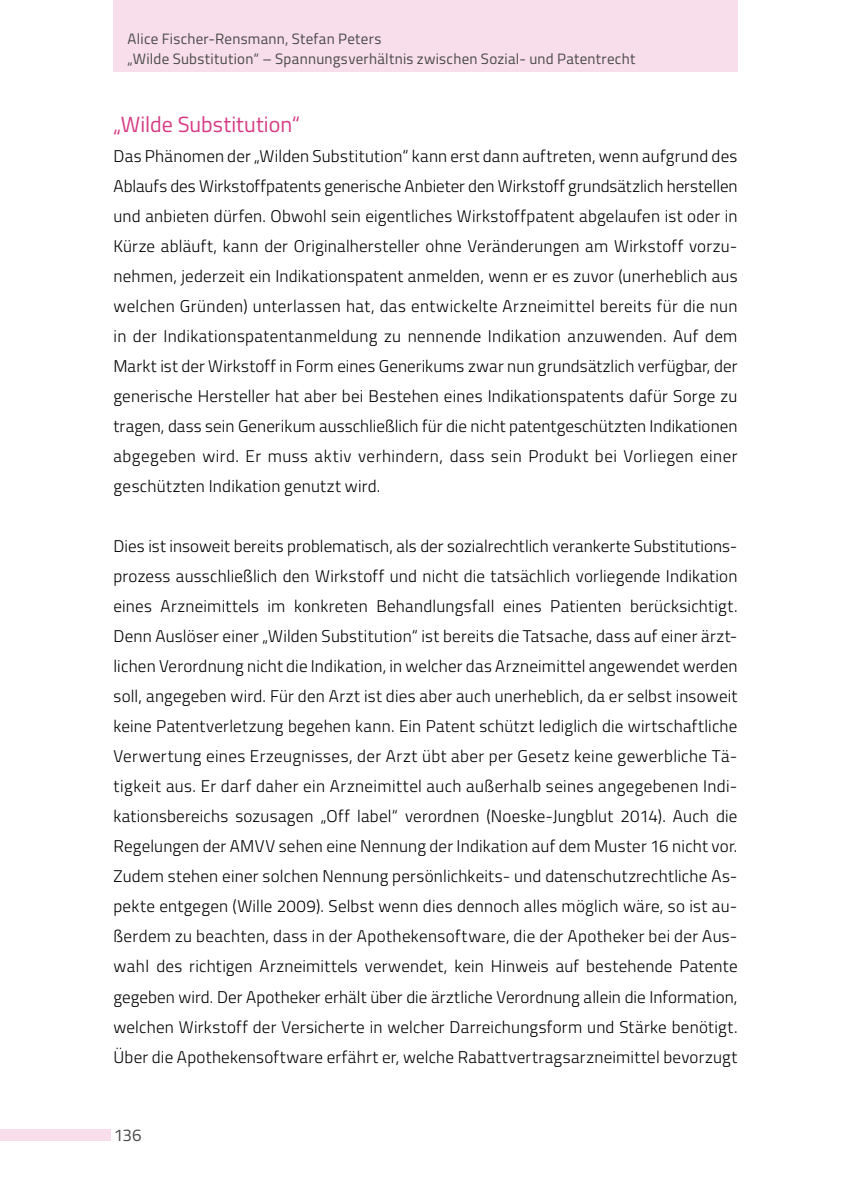
<style>
.page{position:relative;width:851px;height:1191px;background:#fff}
.page>*{position:absolute;margin:0;border:0;box-sizing:border-box;transform-origin:0 0}
.t1{font:22px "Titillium";letter-spacing:.005em;color:#d73b84}
.t2{font:300 17px/30px "Titillium";letter-spacing:.02em;color:#000;text-align:justify}
.t3{font:17px "Titillium";color:#4a4a49}
.t4{font:15px/20px "Titillium";letter-spacing:.015em;color:#4a4a49}
</style>
<div class="page">
<div style="left:113px;top:0;width:624px;height:71px;background:#f8deeb"></div>
<div style="left:0;top:1129px;width:111px;height:11px;background:#f8deeb"></div>
<p class="t4" style="left:128px;top:28px;width:509px">Alice Fischer-Rensmann, Stefan Peters<br>„Wilde Substitution“ – Spannungsverhältnis zwischen Sozial- und Patentrecht</p>
<p class="t1" style="left:113px;top:108px;width:188px">„Wilde Substitution“</p>
<p class="t2" style="left:113px;top:140px;width:625px">Das Phänomen der „Wilden Substitution“ kann erst dann auftreten, wenn aufgrund des Ablaufs des Wirkstoffpatents generische Anbieter den Wirkstoff grundsätzlich herstellen und anbieten dürfen. Obwohl sein eigentliches Wirkstoffpatent abgelaufen ist oder in Kürze abläuft, kann der Originalhersteller ohne Veränderungen am Wirkstoff vorzu&shy;nehmen, jederzeit ein Indikationspatent anmelden, wenn er es zuvor (unerheblich aus welchen Gründen) unterlassen hat, das entwickelte Arzneimittel bereits für die nun in der Indikationspatentanmeldung zu nennende Indikation anzuwenden. Auf dem Markt ist der Wirkstoff in Form eines Generikums zwar nun grundsätzlich verfügbar, der generische Hersteller hat aber bei Bestehen eines Indikationspatents dafür Sorge zu tragen, dass sein Generikum ausschließlich für die nicht patentgeschützten Indikationen abgegeben wird. Er muss aktiv verhindern, dass sein Produkt bei Vorliegen einer geschützten Indikation genutzt wird.</p>
<p class="t2" style="left:113px;top:530px;width:625px">Dies ist insoweit bereits problematisch, als der sozialrechtlich verankerte Substitutions&shy;prozess ausschließlich den Wirkstoff und nicht die tatsächlich vorliegende Indikation eines Arzneimittels im konkreten Behandlungsfall eines Patienten berücksichtigt.<br>Denn Auslöser einer „Wilden Substitution“ ist bereits die Tatsache, dass auf einer ärzt&shy;lichen Verordnung nicht die Indikation, in welcher das Arzneimittel angewendet werden soll, angegeben wird. Für den Arzt ist dies aber auch unerheblich, da er selbst insoweit keine Patentverletzung begehen kann. Ein Patent schützt lediglich die wirtschaftliche Verwertung eines Erzeugnisses, der Arzt übt aber per Gesetz keine gewerbliche Tä&shy;tigkeit aus. Er darf daher ein Arzneimittel auch außerhalb seines angegebenen Indi&shy;kationsbereichs sozusagen „Off label“ verordnen (Noeske-Jungblut 2014). Auch die Regelungen der AMVV sehen eine Nennung der Indikation auf dem Muster 16 nicht vor.<br>Zudem stehen einer solchen Nennung persönlichkeits- und datenschutzrechtliche As&shy;pekte entgegen (Wille 2009). Selbst wenn dies dennoch alles möglich wäre, so ist au&shy;ßerdem zu beachten, dass in der Apothekensoftware, die der Apotheker bei der Aus&shy;wahl des richtigen Arzneimittels verwendet, kein Hinweis auf bestehende Patente gegeben wird. Der Apotheker erhält über die ärztliche Verordnung allein die Information, welchen Wirkstoff der Versicherte in welcher Darreichungsform und Stärke benötigt.<br>Über die Apothekensoftware erfährt er, welche Rabattvertragsarzneimittel bevorzugt</p>
<p class="t3" style="left:114px;top:1122px;width:30px">136</p>
</div>
